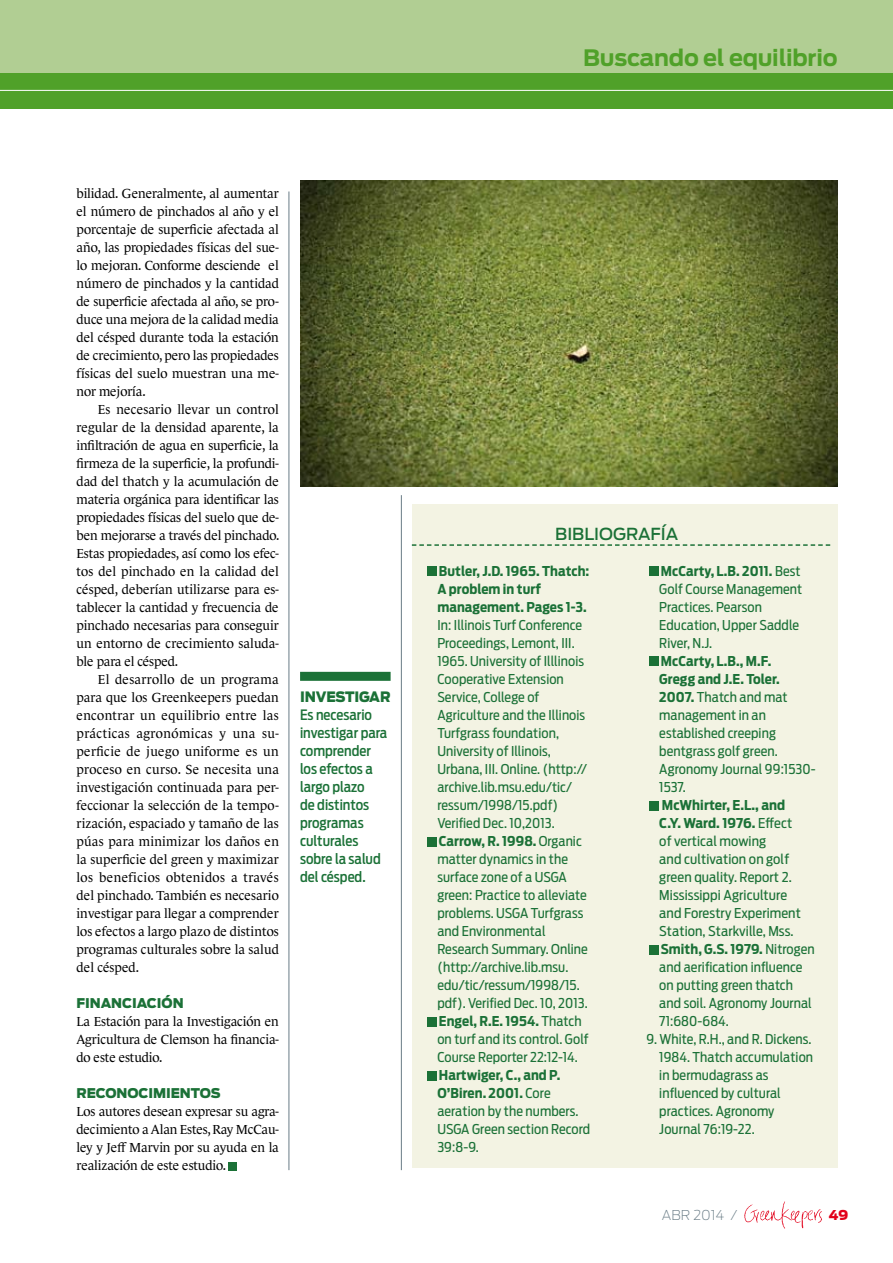
<style>
.page{position:relative;width:893px;height:1263px;background:#fff}
.page>*{position:absolute;margin:0;border:0;box-sizing:border-box;transform-origin:0 0}
.t1{font:700 22.5px "Antenna";letter-spacing:-.01em;color:#50a129}
.t2{font:500 16.5px "Antenna";color:#1b7137}
.t3{font:500 14.25px/18px "Antenna Cond";color:#1b7137}
.t4{font:900 14.25px "Antenna";color:#1b7137;scale:.93 1}
.t5{font:13.5px/18px "Antenna Cond";letter-spacing:.005em;color:#1b7137}
.t6{font:13.5px/18px "Antenna Cond";letter-spacing:.005em;color:#1b7137;scale:1.05 1}
.t7{font:700 13.5px/18px "Antenna Cond";letter-spacing:.005em;color:#1b7137}
.t8{font:200 13.5px "Antenna";color:#697c86}
.t9{font:900 13.5px "Antenna";color:#e2001a}
.t10{font:13.35px/18px "Le Monde Journal";letter-spacing:-.005em;color:#000;text-align:justify}
.t11{font:900 13.35px "Antenna";letter-spacing:-.005em;color:#1b7137}
.s1{font-weight:700}
</style>
<div class="page">
<img style="left:744px;top:1201px;width:78px;height:28px">
<div style="left:0;top:0;width:893px;height:108px;background:#50a129"></div>
<div style="left:0;top:0;width:893px;height:72px;background:#b1ce93"></div>
<hr style="left:0;top:90px;width:893px;height:1px;background:#fff">
<div style="left:412px;top:504px;width:426px;height:664px;background:#f3f3e3"></div>
<div style="left:427px;top:567px;width:9px;height:9px;background:#1b7137"></div>
<div style="left:427px;top:837px;width:9px;height:9px;background:#1b7137"></div>
<div style="left:427px;top:1017px;width:9px;height:9px;background:#1b7137"></div>
<div style="left:427px;top:1071px;width:9px;height:9px;background:#1b7137"></div>
<div style="left:649px;top:567px;width:9px;height:9px;background:#1b7137"></div>
<div style="left:649px;top:657px;width:9px;height:9px;background:#1b7137"></div>
<div style="left:649px;top:801px;width:10px;height:9px;background:#1b7137"></div>
<div style="left:649px;top:945px;width:9px;height:9px;background:#1b7137"></div>
<svg style="left:412px;top:544px;width:418px;height:2px"></svg>
<div style="left:228px;top:1162px;width:9px;height:8px;background:#1b7137"></div>
<img style="left:300px;top:180px;width:538px;height:306px">
<div style="left:300px;top:672px;width:91px;height:9px;background:#1b7137"></div>
<hr style="left:289px;top:191px;width:1px;height:979px;background:#697c86">
<hr style="left:401px;top:495px;width:1px;height:675px;background:#697c86">
<p class="t10" style="left:77px;top:184px;width:204px">bilidad. Generalmente, al aumentar el número de pinchados al año y el porcentaje de superficie afectada al año, las propiedades físicas del sue&shy;lo mejoran. Conforme desciende el número de pinchados y la cantidad de superficie afectada al año, se pro&shy;duce una mejora de la calidad media del césped durante toda la estación de crecimiento, pero las propiedades físicas del suelo muestran una me&shy;nor mejoría.</p>
<p class="t10" style="left:77px;top:400px;width:204px;text-indent:21px">Es necesario llevar un control regular de la densidad aparente, la infiltración de agua en superficie, la firmeza de la superficie, la profundi&shy;dad del thatch y la acumulación de materia orgánica para identificar las propiedades físicas del suelo que de&shy;ben mejorarse a través del pinchado.<br>Estas propiedades, así como los efec&shy;tos del pinchado en la calidad del césped, deberían utilizarse para es&shy;tablecer la cantidad y frecuencia de pinchado necesarias para conseguir un entorno de crecimiento saluda&shy;ble para el césped.</p>
<p class="t10" style="left:77px;top:670px;width:204px;text-indent:21px">El desarrollo de un programa para que los Greenkeepers puedan encontrar un equilibrio entre las prácticas agronómicas y una su&shy;perficie de juego uniforme es un proceso en curso. Se necesita una investigación continuada para per&shy;feccionar la selección de la tempo&shy;rización, espaciado y tamaño de las púas para minimizar los daños en la superficie del green y maximizar los beneficios obtenidos a través del pinchado. También es necesario investigar para llegar a comprender los efectos a largo plazo de distintos programas culturales sobre la salud del césped.</p>
<p class="t11" style="left:77px;top:995px;width:25px">FINANC</p>
<p class="t11" style="left:132px;top:995px;width:51px">IACIÓN</p>
<p class="t10" style="left:77px;top:1012px;width:204px">La Estación para la Investigación en Agricultura de Clemson ha financia&shy;do este estudio.</p>
<p class="t11" style="left:77px;top:1085px;width:146px">RECONOCIMIENTOS</p>
<p class="t10" style="left:77px;top:1102px;width:204px">Los autores desean expresar su agra&shy;decimiento a Alan Estes, Ray McCau&shy;ley y Jeff Marvin por su ayuda en la realización de este estudio.</p>
<p class="t4" style="left:300px;top:688px;width:49px">INVESTIG</p>
<p class="t4" style="left:369px;top:688px;width:24px">AR</p>
<p class="t3" style="left:300px;top:706px;width:89px">Es necesario investigar para comprender los efectos a largo plazo<br>de distintos programas culturales sobre la salud del césped.</p>
<h1 class="t1" style="left:583px;top:44px;width:256px">Buscando el equilibrio</h1>
<p class="t2" style="left:555px;top:524px;width:24px">BIBLIOGRAF</p>
<p class="t2" style="left:661px;top:524px;width:17px">ÍA</p>
<p class="t7" style="left:437px;top:562px;width:154px">Butler, J.D. 1965. Thatch:<br>A problem in turf management. Pages 1-3.</p>
<p class="t5" style="left:437px;top:616px;width:153px">In: Illinois Turf Conference<br>Proceedings, Lemont, III.<br>1965. University of Illlinois<br>Cooperative Extension<br>Service, College of<br>Agriculture and the Illinois<br>Turfgrass foundation,<br>University of Illinois,<br>Urbana, III. Online. (http:// archive.lib.msu.edu/tic/ ressum/1998/15.pdf)<br>Verified Dec. 10,2013.<br><span class="s1">Carrow, R. 1998.</span> Organic matter dynamics in the surface zone of a USGA green: Practice to alleviate problems. USGA Turfgrass and Environmental<br>Research Summary. Online (http://archive.lib.msu. edu/tic/ressum/1998/15. pdf). Verified Dec. 10, 2013.<br><span class="s1">Engel, R.E. 1954.</span> Thatch on turf and its control. Golf<br>Course Reporter 22:12-14.</p>
<p class="t5" style="left:437px;top:1066px;width:154px"><span class="s1">Hartwiger, C., and P.<br>O’Biren. 2001.</span> Core aeration by the numbers.<br>USGA Green section Record<br>39:8-9.</p>
<p class="t5" style="left:659px;top:562px;width:144px"><span class="s1">McCarty, L.B. 2011.</span> Best<br>Golf Course Management<br>Practices. Pearson<br>Education, Upper Saddle<br>River, N.J.</p>
<p class="t5" style="left:659px;top:652px;width:158px"><span class="s1">McCarty, L.B., M.F.<br>Gregg and J.E. Toler.<br>2007.</span> Thatch and mat management in an established creeping bentgrass golf green.<br>Agronomy Journal 99:1530-<br>1537.</p>
<p class="t6" style="left:659px;top:796px;width:149px"><span class="s1">McWhirter, E.L., and<br>C.Y. Ward. 1976.</span> Effect<br>of vertical mowing<br>and cultivation on golf green quality. Report 2.<br>Mississippi Agriculture<br>and Forestry Experiment<br>Station, Starkville, Mss.<br><span class="s1">Smith, G.S. 1979.</span> Nitrogen and aerification influence on putting green thatch and soil. Agronomy Journal<br>71:680-684.</p>
<p class="t5" style="left:659px;top:1030px;width:155px;text-indent:-13px">9. White, R.H., and R. Dickens.<br>1984. Thatch accumulation in bermudagrass as influenced by cultural practices. Agronomy<br>Journal 76:19-22.</p>
<p class="t8" style="left:662px;top:1207px;width:77px">ABR 2014 /</p>
<p class="t9" style="left:829px;top:1207px;width:21px">49</p>
</div>
